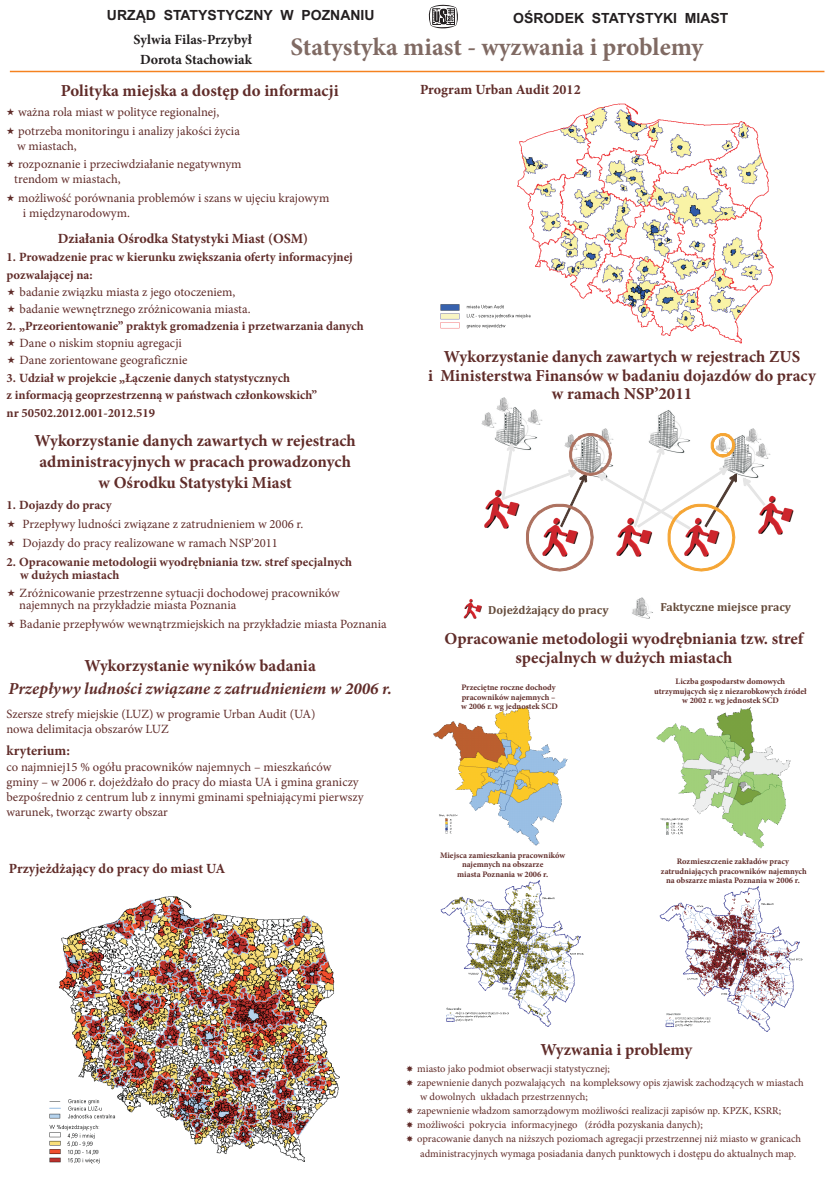
<style>
.page{position:relative;width:835px;height:1180px;background:#fff}
.page>*{position:absolute;margin:0;border:0;box-sizing:border-box;transform-origin:0 0}
.t1{font:700 25.2px "Minion Pro";letter-spacing:-.005em;color:#806a63}
.t2{font:700 16.8px/18.6px "Minion Pro";color:#602c29;text-align:center}
.t3{font:italic 700 16.8px "Minion Pro";color:#602c29}
.t4{font:700 14px "Minion Pro";color:#602c29}
.t5{font:700 14px "Arial";color:#231f20}
.t6{font:700 14px/19.4px "Minion Pro";color:#231f20;text-align:center}
.t7{font:12.6px/18.7px "Minion Pro";color:#602c29}
.t8{font:700 12.6px/17.4px "Minion Pro";color:#602c29}
.t9{font:700 11.79px "Cambria";color:#654c3c}
.t10{font:10.5px/14.2px "Minion Pro";color:#602c29}
.t11{font:700 8.4px/9.3px "Minion Pro";color:#602c29;text-align:center}
</style>
<div class="page">
<svg style="left:428px;top:4px;width:30px;height:25px"></svg>
<hr style="left:10px;top:71px;width:814px;height:1px;background:#f58220">
<img style="left:49px;top:896px;width:291px;height:268px">
<img style="left:440px;top:103px;width:334px;height:241px">
<div style="left:431px;top:100px;width:110px;height:21px;background:#fff"></div>
<img style="left:758px;top:495px;width:36px;height:40px">
<img style="left:494px;top:407px;width:44px;height:36px">
<img style="left:463px;top:599px;width:19px;height:20px">
<img style="left:653px;top:410px;width:29px;height:23px">
<img style="left:736px;top:435px;width:29px;height:43px">
<svg style="left:743px;top:478px;width:22px;height:27px"></svg>
<img style="left:745px;top:428px;width:16px;height:15px">
<img style="left:755px;top:443px;width:15px;height:16px">
<img style="left:601px;top:428px;width:8px;height:5px">
<img style="left:484px;top:489px;width:18px;height:39px">
<img style="left:481px;top:412px;width:15px;height:16px">
<img style="left:496px;top:397px;width:16px;height:15px">
<img style="left:527px;top:410px;width:15px;height:14px">
<svg style="left:502px;top:433px;width:234px;height:138px"></svg>
<img style="left:632px;top:597px;width:21px;height:21px">
<img style="left:433px;top:706px;width:135px;height:140px">
<img style="left:656px;top:707px;width:135px;height:142px">
<img style="left:659px;top:886px;width:144px;height:146px">
<img style="left:440px;top:880px;width:144px;height:147px">
<p class="t5" style="left:107px;top:10px;width:269px">URZ¥D STATYSTYCZNY W POZNANIU</p>
<p class="t5" style="left:513px;top:13px;width:216px">OŒRODEK STATYSTYKI MIAST</p>
<p class="t6" style="left:134px;top:32px;width:120px">Sylwia Filas-Przyby³<br>Dorota Stachowiak</p>
<h1 class="t1" style="left:290px;top:36px;width:414px">Statystyka miast - wyzwania i problemy</h1>
<h2 class="t2" style="left:61px;top:83px;width:279px">Polityka miejska a dostêp do informacji</h2>
<p class="t7" style="left:18px;top:104px;width:223px">wa¿na rola miast w polityce regionalnej, potrzeba monitoringu i analizy jakoœci ¿ycia</p>
<p class="t7" style="left:17px;top:137px;width:226px">w miastach,<br>rozpoznanie i przeciwdzia³anie negatywnym</p>
<p class="t7" style="left:18px;top:171px;width:313px;text-indent:-4px">trendom w miastach,<br>mo¿liwoœæ porównania problemów i szans w ujêciu krajowym</p>
<p class="t7" style="left:23px;top:204px;width:109px">i miêdzynarodowym.</p>
<p class="t4" style="left:58px;top:233px;width:252px">Dzia³ania Oœrodka Statystyki Miast (OSM)</p>
<p class="t8" style="left:7px;top:250px;width:348px">1. Prowadzenie prac w kierunku zwiêkszania oferty informacyjnej pozwalaj¹cej na:</p>
<p class="t7" style="left:20px;top:284px;width:232px;line-height:17px">badanie zwi¹zku miasta z jego otoczeniem, badanie wewnêtrznego zró¿nicowania miasta.</p>
<p class="t8" style="left:7px;top:319px;width:359px">2. „Przeorientowanie” praktyk gromadzenia i przetwarzania danych</p>
<p class="t7" style="left:20px;top:336px;width:169px;line-height:17px">Dane o niskim stopniu agregacji<br>Dane zorientowane geograficznie</p>
<p class="t8" style="left:7px;top:370px;width:312px">3. Udzia³ w projekcie „£¹czenie danych statystycznych<br>z informacj¹ geoprzestrzenn¹ w pañstwach cz³onkowskich” nr 50502.2012.001-2012.519</p>
<h2 class="t2" style="left:35px;top:431px;width:323px;line-height:21.2px">Wykorzystanie danych zawartych w rejestrach administracyjnych w pracach prowadzonych w Oœrodku Statystyki Miast</h2>
<p class="t8" style="left:7px;top:498px;width:107px">1. Dojazdy do pracy</p>
<p class="t7" style="left:23px;top:516px;width:282px">Przep³ywy ludnoœci zwi¹zane z zatrudnieniem w 2006 r.<br>Dojazdy do pracy realizowane w ramach NSP'2011</p>
<p class="t8" style="left:20px;top:557px;width:333px;line-height:12.6px;text-indent:-14px">2. Opracowanie metodologii wyodrêbniania tzw. stref specjalnych w du¿ych miastach</p>
<p class="t7" style="left:19px;top:588px;width:322px;line-height:12.2px">Zró¿nicowanie przestrzenne sytuacji dochodowej pracowników najemnych na przyk³adzie miasta Poznania</p>
<p class="t7" style="left:20px;top:616px;width:368px">Badanie przep³ywów wewn¹trzmiejskich na przyk³adzie miasta Poznania</p>
<h2 class="t2" style="left:84px;top:657px;width:233px">Wykorzystanie wyników badania</h2>
<h2 class="t3" style="left:8px;top:681px;width:385px">Przep³ywy ludnoœci zwi¹zane z zatrudnieniem w 2006 r.</h2>
<p class="t7" style="left:6px;top:707px;width:310px;line-height:15.1px">Szersze strefy miejskie (LUZ) w programie Urban Audit (UA) nowa delimitacja obszarów LUZ</p>
<p class="t4" style="left:6px;top:745px;width:65px">kryterium:</p>
<p class="t7" style="left:6px;top:760px;width:358px;line-height:15.1px">co najmniej15 % ogó³u pracowników najemnych – mieszkañców gminy – w 2006 r. doje¿d¿a³o do pracy do miasta UA i gmina graniczy bezpoœrednio z centrum lub z innymi gminami spe³niaj¹cymi pierwszy warunek, tworz¹c zwarty obszar</p>
<p class="t4" style="left:9px;top:863px;width:218px">Przyje¿d¿aj¹cy do pracy do miast UA</p>
<p class="t4" style="left:420px;top:84px;width:162px">Program Urban Audit 2012</p>
<h2 class="t2" style="left:428px;top:349px;width:389px">Wykorzystanie danych zawartych w rejestrach ZUS<br>i Ministerstwa Finansów w badaniu dojazdów do pracy w ramach NSP’2011</h2>
<p class="t9" style="left:488px;top:605px;width:122px">Doje¿d¿aj¹cy do pracy</p>
<p class="t9" style="left:660px;top:602px;width:132px">Faktyczne miejsce pracy</p>
<h2 class="t2" style="left:444px;top:631px;width:360px">Opracowanie metodologii wyodrêbniania tzw. stref specjalnych w du¿ych miastach</h2>
<p class="t11" style="left:461px;top:683px;width:98px;text-align:left">Przeciêtne roczne dochody pracowników najemnych – w 2006 r. wg jednostek SCD</p>
<p class="t11" style="left:654px;top:678px;width:154px">Liczba gospodarstw domowych utrzymuj¹cych siê z niezarobkowych Ÿróde³ w 2002 r. wg jednostek SCD</p>
<p class="t11" style="left:440px;top:851px;width:127px">Miejsca zamieszkania pracowników najemnych na obszarze<br>miasta Poznania w 2006 r.</p>
<p class="t11" style="left:660px;top:858px;width:147px">Rozmieszczenie zak³adów pracy zatrudniaj¹cych pracowników najemnych na obszarze miasta Poznania w 2006 r.</p>
<h2 class="t2" style="left:540px;top:1042px;width:153px">Wyzwania i problemy</h2>
<p class="t10" style="left:417px;top:1062px;width:388px">miasto jako podmiot obserwacji statystycznej;<br>zapewnienie danych pozwalaj¹cych na kompleksowy opis zjawisk zachodz¹cych w miastach w dowolnych uk³adach przestrzennych;<br>zapewnienie w³adzom samorz¹dowym mo¿liwoœci realizacji zapisów np. KPZK, KSRR; mo¿liwoœci pokrycia informacyjnego (Ÿród³a pozyskania danych);<br>opracowanie danych na ni¿szych poziomach agregacji przestrzennej ni¿ miasto w granicach administracyjnych wymaga posiadania danych punktowych i dostêpu do aktualnych map.</p>
</div>
